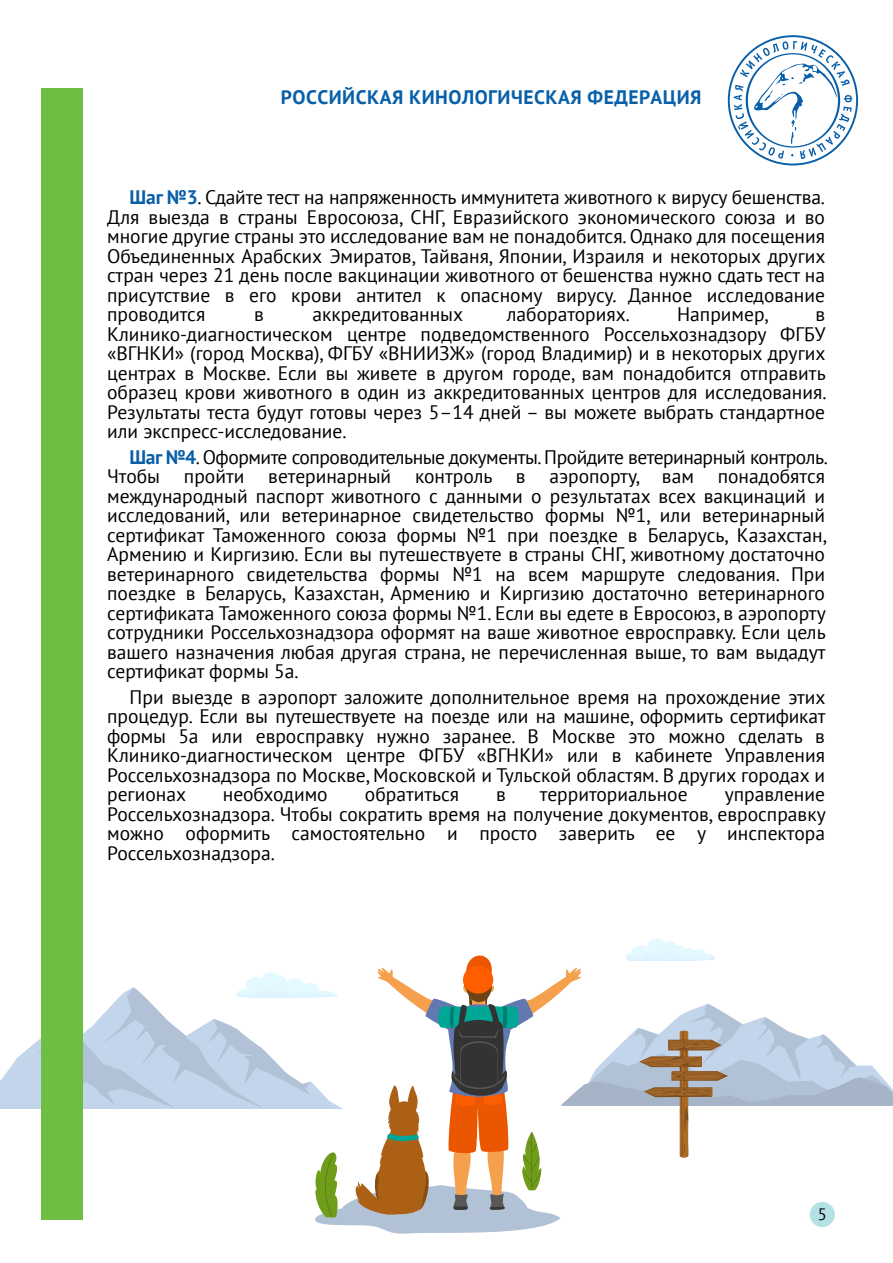
<style>
.page{position:relative;width:893px;height:1263px;background:#fff}
.page>*{position:absolute;margin:0;border:0;box-sizing:border-box;transform-origin:0 0}
.t1{font:19.5px/19.5px "PT Sans";color:#000;text-align:justify}
.t2{font:700 19.5px "PT Sans";letter-spacing:.025em;color:#085fa9}
.t3{font:16.5px "PT Sans";color:#000}
.s1{font-weight:700;color:#085fa8}
</style>
<div class="page">
<svg style="left:728px;top:35px;width:130px;height:130px"></svg>
<div style="left:41px;top:88px;width:42px;height:1131px;background:#6ebe44"></div>
<svg style="left:0;top:939px;width:893px;height:295px"></svg>
<p class="t2" style="left:281px;top:84px;width:422px">РОССИЙСКАЯ КИНОЛОГИЧЕСКАЯ ФЕДЕРАЦИЯ</p>
<p class="t1" style="left:107px;top:187px;width:720px;text-indent:23px"><span class="s1">Шаг №3</span>. Сдайте тест на напряженность иммунитета животного к вирусу бешенства.<br>Для выезда в страны Евросоюза, СНГ, Евразийского экономического союза и во многие другие страны это исследование вам не понадобится. Однако для посещения Объединенных Арабских Эмиратов, Тайваня, Японии, Израиля и некоторых других стран через 21 день после вакцинации животного от бешенства нужно сдать тест на присутствие в его крови антител к опасному вирусу. Данное исследование проводится</p>
<p class="t1" style="left:254px;top:304px;width:11px">в</p>
<p class="t1" style="left:312px;top:304px;width:152px">аккредитованных</p>
<p class="t1" style="left:507px;top:304px;width:125px">лабораториях.</p>
<p class="t1" style="left:677px;top:304px;width:93px">Например,</p>
<p class="t1" style="left:107px;top:304px;width:721px;text-indent:708px">в Клинико-диагностическом центре подведомственного Россельхознадзору ФГБУ «ВГНКИ» (город Москва), ФГБУ «ВНИИЗЖ» (город Владимир) и в некоторых других центрах в Москве. Если вы живете в другом городе, вам понадобится отправить образец крови животного в один из аккредитованных центров для исследования.<br>Результаты теста будут готовы через 5–14 дней – вы можете выбрать стандартное или экспресс-исследование.</p>
<p class="t1" style="left:107px;top:446px;width:722px;text-align:left;text-indent:23px"><span class="s1">Шаг №4</span>. Оформите сопроводительные документы. Пройдите ветеринарный контроль.<br>Чтобы пройти ветеринарный контроль в аэропорту, вам понадобятся международный паспорт животного с данными о результатах всех вакцинаций и исследований, или ветеринарное свидетельство формы №1, или ветеринарный сертификат Таможенного союза формы №1 при поездке в Беларусь, Казахстан, Армению и Киргизию. Если вы путешествуете в страны СНГ, животному достаточно ветеринарного свидетельства формы №1 на всем маршруте следования. При поездке в Беларусь, Казахстан, Армению и Киргизию достаточно ветеринарного сертификата Таможенного союза формы №1. Если вы едете в Евросоюз, в аэропорту сотрудники Россельхознадзора оформят на ваше животное евросправку. Если цель вашего назначения любая другая страна, не перечисленная выше, то вам выдадут сертификат формы 5а.</p>
<p class="t1" style="left:107px;top:686px;width:720px;text-indent:23px">При выезде в аэропорт заложите дополнительное время на прохождение этих процедур. Если вы путешествуете на поезде или на машине, оформить сертификат формы 5а или евросправку нужно заранее. В Москве это можно сделать в Клинико-диагностическом центре ФГБУ «ВГНКИ» или в кабинете Управления Россельхознадзора по Москве, Московской и Тульской областям. В других городах и регионах</p>
<p class="t1" style="left:223px;top:784px;width:106px">необходимо</p>
<p class="t1" style="left:365px;top:784px;width:96px">обратиться</p>
<p class="t1" style="left:496px;top:784px;width:11px">в</p>
<p class="t1" style="left:540px;top:784px;width:149px">территориальное</p>
<p class="t1" style="left:107px;top:784px;width:720px;text-indent:618px">управление Россельхознадзора. Чтобы сократить время на получение документов, евросправку можно оформить самостоятельно и просто заверить ее у инспектора Россельхознадзора.</p>
<p class="t3" style="left:818px;top:1203px;width:10px">5</p>
</div>
